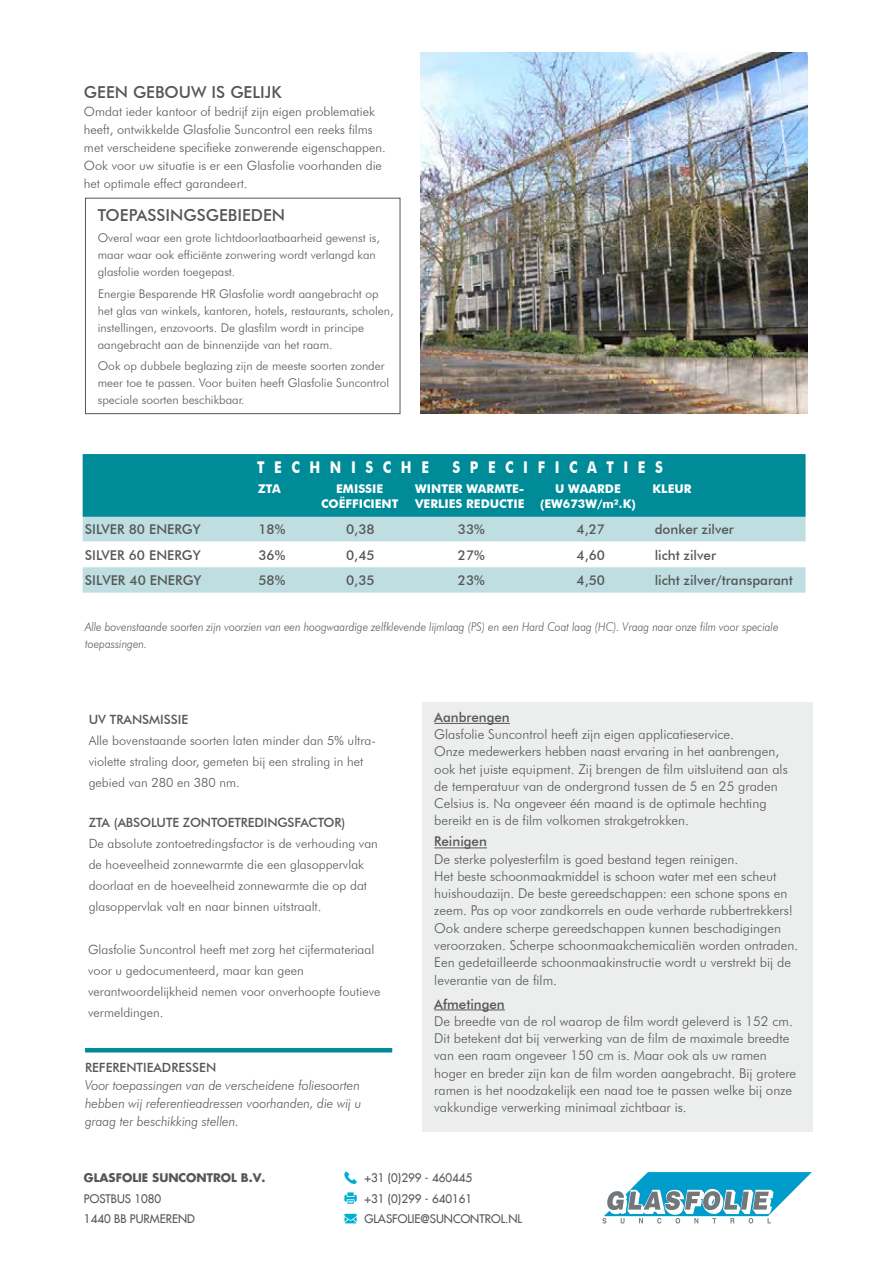
<style>
.page{position:relative;width:893px;height:1263px;background:#fff}
.page>*{position:absolute;margin:0;border:0;box-sizing:border-box;transform-origin:0 0}
.t1{font:500 16.5px "Futura BT";color:#575756}
.t2{font:700 16.2px "Futura BT";letter-spacing:.71em;color:#fff;scale:.83 1}
.t3{font:300 13.5px/17.2px "Futura BT";color:#575756}
.t4{font:500 13.5px/25.5px "Futura BT";color:#575756;text-align:justify}
.t5{font:italic 300 13.5px/18px "Futura BT";color:#575756;text-align:justify;scale:.95 1}
.t6{font:300 12.75px/21px "Futura BT";color:#575756}
.t7{font:500 12.75px "Futura BT";color:#575756}
.t8{font:300 12px/17px "Futura BT";color:#575756}
.t9{font:italic 300 12px/17px "Futura BT";color:#575756;scale:.9 1}
.t10{font:700 12px/14.4px "Futura BT";color:#fff;text-align:center}
.t11{font:11.55px/20.4px "Futura LT";color:#575756}
.t12{font:700 11.55px "Futura LT";color:#575756}
</style>
<div class="page">
<div style="left:423px;top:702px;width:390px;height:429px;background:#eceded"></div>
<div style="left:85px;top:198px;width:315px;height:216px;border:1px solid #575756"></div>
<hr style="left:434px;top:723px;width:76px;height:1px;background:#575756">
<hr style="left:434px;top:847px;width:53px;height:1px;background:#575756">
<hr style="left:434px;top:1009px;width:71px;height:1px;background:#575756">
<hr style="left:85px;top:1048px;width:307px;height:4px;background:#008b98">
<div style="left:83px;top:454px;width:722px;height:63px;background:#008b98"></div>
<div style="left:83px;top:517px;width:722px;height:76px;background:#bedee2"></div>
<svg style="left:83px;top:542px;width:722px;height:25px"></svg>
<img style="left:420px;top:53px;width:388px;height:360px">
<svg style="left:602px;top:1172px;width:210px;height:51px"></svg>
<svg style="left:344px;top:1171px;width:13px;height:13px"></svg>
<svg style="left:344px;top:1192px;width:13px;height:12px"></svg>
<svg style="left:344px;top:1214px;width:13px;height:9px"></svg>
<p class="t1" style="left:84px;top:82px;width:199px">GEEN GEBOUW IS GELIJK</p>
<p class="t6" style="left:84px;top:102px;width:303px;line-height:18px">Omdat ieder kantoor of bedrijf zijn eigen problematiek heeft, ontwikkelde Glasfolie Suncontrol een reeks films met verscheidene specifieke zonwerende eigenschappen.<br>Ook voor uw situatie is er een Glasfolie voorhanden die het optimale effect garandeert.</p>
<p class="t1" style="left:98px;top:205px;width:189px">TOEPASSINGSGEBIEDEN</p>
<p class="t8" style="left:98px;top:230px;width:284px">Overal waar een grote lichtdoorlaatbaarheid gewenst is, maar waar ook efficiënte zonwering wordt verlangd kan glasfolie worden toegepast.</p>
<p class="t8" style="left:98px;top:285px;width:297px">Energie Besparende HR Glasfolie wordt aangebracht op het glas van winkels, kantoren, hotels, restaurants, scholen, instellingen, enzovoorts. De glasfilm wordt in principe aangebracht aan de binnenzijde van het raam.</p>
<p class="t8" style="left:98px;top:358px;width:293px">Ook op dubbele beglazing zijn de meeste soorten zonder meer toe te passen. Voor buiten heeft Glasfolie Suncontrol speciale soorten beschikbaar.</p>
<p class="t2" style="left:257px;top:457px;width:208px">TECHNISCHE</p>
<p class="t2" style="left:452px;top:457px;width:255px">SPECIFICATIES</p>
<p class="t10" style="left:321px;top:482px;width:79px">EMISSIE<br>COËFFICIENT</p>
<p class="t10" style="left:415px;top:482px;width:111px;text-align:left">WINTER WARMTE-<br>VERLIES REDUCTIE</p>
<p class="t10" style="left:540px;top:482px;width:97px">U WAARDE (EW673W/m².K)</p>
<p class="t10" style="left:653px;top:482px;width:40px">KLEUR</p>
<p class="t10" style="left:258px;top:482px;width:24px">ZTA</p>
<p class="t4" style="left:258px;top:516px;width:29px">18% 36% 58%</p>
<p class="t4" style="left:85px;top:516px;width:118px">SILVER 80 ENERGY</p>
<p class="t4" style="left:346px;top:516px;width:30px">0,38</p>
<p class="t4" style="left:458px;top:516px;width:28px">33%</p>
<p class="t4" style="left:577px;top:516px;width:30px">4,27</p>
<p class="t4" style="left:655px;top:516px;width:81px">donker zilver</p>
<p class="t4" style="left:85px;top:542px;width:118px">SILVER 60 ENERGY</p>
<p class="t4" style="left:346px;top:542px;width:30px">0,45</p>
<p class="t4" style="left:458px;top:542px;width:28px">27%</p>
<p class="t4" style="left:577px;top:542px;width:30px">4,60</p>
<p class="t4" style="left:655px;top:542px;width:63px">licht zilver</p>
<p class="t4" style="left:85px;top:567px;width:118px">SILVER 40 ENERGY</p>
<p class="t4" style="left:346px;top:567px;width:30px">0,35</p>
<p class="t4" style="left:458px;top:567px;width:28px">23%</p>
<p class="t4" style="left:576px;top:567px;width:30px">4,50</p>
<p class="t4" style="left:655px;top:567px;width:140px">licht zilver/transparant</p>
<p class="t9" style="left:85px;top:619px;width:772px">Alle bovenstaande soorten zijn voorzien van een hoogwaardige zelfklevende lijmlaag (PS) en een Hard Coat laag (HC). Vraag naar onze film voor speciale toepassingen.</p>
<p class="t7" style="left:89px;top:711px;width:101px">UV TRANSMISSIE</p>
<p class="t6" style="left:89px;top:729px;width:289px">Alle bovenstaande soorten laten minder dan 5% ultra&shy;violette straling door, gemeten bij een straling in het gebied van 280 en 380 nm.</p>
<p class="t7" style="left:89px;top:815px;width:258px">ZTA (ABSOLUTE ZONTOETREDINGSFACTOR)</p>
<p class="t6" style="left:89px;top:833px;width:291px">De absolute zontoetredingsfactor is de verhouding van de hoeveelheid zonnewarmte die een glasoppervlak doorlaat en de hoeveelheid zonnewarmte die op dat glasoppervlak valt en naar binnen uitstraalt.</p>
<p class="t6" style="left:88px;top:939px;width:294px">Glasfolie Suncontrol heeft met zorg het cijfermateriaal voor u gedocumenteerd, maar kan geen verantwoordelijkheid nemen voor onverhoopte foutieve vermeldingen.</p>
<p class="t7" style="left:85px;top:1060px;width:133px">REFERENTIEADRESSEN</p>
<p class="t5" style="left:85px;top:1076px;width:292px">Voor toepassingen van de verscheidene foliesoorten hebben wij referentieadressen voorhanden, die wij u graag ter beschikking stellen.</p>
<p class="t4" style="left:434px;top:704px;width:77px">Aanbrengen</p>
<p class="t3" style="left:434px;top:726px;width:355px">Glasfolie Suncontrol heeft zijn eigen applicatieservice.<br>Onze medewerkers hebben naast ervaring in het aanbrengen, ook het juiste equipment. Zij brengen de film uitsluitend aan als de temperatuur van de ondergrond tussen de 5 en 25 graden Celsius is. Na ongeveer één maand is de optimale hechting bereikt en is de film volkomen strakgetrokken.</p>
<p class="t4" style="left:434px;top:829px;width:54px">Reinigen</p>
<p class="t3" style="left:434px;top:850px;width:366px">De sterke polyesterfilm is goed bestand tegen reinigen.<br>Het beste schoonmaakmiddel is schoon water met een scheut huishoudazijn. De beste gereedschappen: een schone spons en zeem. Pas op voor zandkorrels en oude verharde rubbertrekkers!<br>Ook andere scherpe gereedschappen kunnen beschadigingen veroorzaken. Scherpe schoonmaakchemicaliën worden ontraden.<br>Een gedetailleerde schoonmaakinstructie wordt u verstrekt bij de leverantie van de film.</p>
<p class="t4" style="left:434px;top:991px;width:72px">Afmetingen</p>
<p class="t3" style="left:434px;top:1012px;width:363px">De breedte van de rol waarop de film wordt geleverd is 152 cm.<br>Dit betekent dat bij verwerking van de film de maximale breedte van een raam ongeveer 150 cm is. Maar ook als uw ramen hoger en breder zijn kan de film worden aangebracht. Bij grotere ramen is het noodzakelijk een naad toe te passen welke bij onze vakkundige verwerking minimaal zichtbaar is.</p>
<p class="t12" style="left:84px;top:1170px;width:183px">GLASFOLIE SUNCONTROL B.V.</p>
<p class="t11" style="left:84px;top:1188px;width:112px">POSTBUS 1080<br>1440 BB PURMEREND</p>
<p class="t11" style="left:364px;top:1167px;width:159px">+31 (0)299 - 460445<br>+31 (0)299 - 640161<br>GLASFOLIE@SUNCONTROL.NL</p>
</div>
